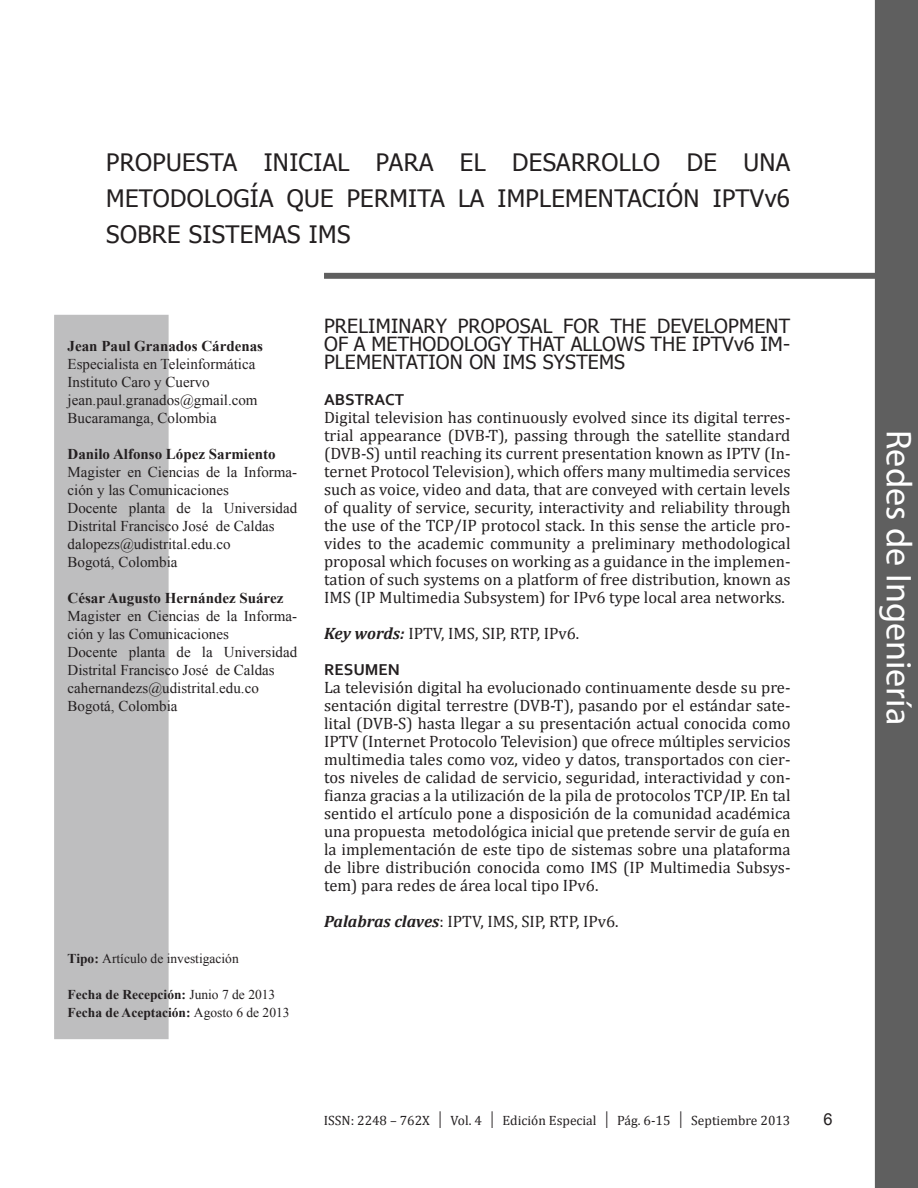
<style>
.page{position:relative;width:918px;height:1188px;background:#fff}
.page>*{position:absolute;margin:0;border:0;box-sizing:border-box;transform-origin:0 0}
.t1{font:36px "Myriad Pro";color:#fff}
.R_Ingeniería_Artícul{font:24px/36px "Tahoma";letter-spacing:.015em;color:#231f20;text-align:justify}
.R_Ingeniería_Artícul-2{font:19.5px/18px "Tahoma";letter-spacing:.01em;color:#231f20;text-align:justify}
.R_Ingeniería_Artícul-3{font:16.5px/18px "Cambria";color:#231f20;text-align:justify}
.R_Ingeniería_Artícul-4{font:700 16.5px "Corbel";color:#231f20}
.t2{font:16.5px "Arial";color:#231f20}
.R_Ingeniería_Autores{font:15px/18px "Times New Roman";color:#231f20}
.R_Ingeniería_Autores-2{font:700 15px "Times New Roman";color:#231f20}
.t3{font:13.5px "Cambria";color:#231f20}
.t4{font:700 13.5px "Times New Roman";color:#231f20}
.R_Ingeniería_Autores-3{font:13.5px "Times New Roman";color:#231f20}
.s1{font-weight:700}
.s2{font-weight:400}
.s3{font-weight:700;font-style:italic}
</style>
<div class="page">
<div style="left:875px;top:0;width:43px;height:1188px;background:#5f5f5f"></div>
<svg style="left:324px;top:273px;width:566px;height:6px;background:#646464"></svg>
<div style="left:54px;top:315px;width:115px;height:724px;background:#bebebf;border:2px solid #bebebf"></div>
<p class="R_Ingeniería_Artícul" style="left:106px;top:143px;width:685px">PROPUESTA INICIAL PARA EL DESARROLLO DE UNA METODOLOGÍA QUE PERMITA LA IMPLEMENTACIÓN IPTVv6<br>SOBRE SISTEMAS IMS</p>
<p class="R_Ingeniería_Autores-2" style="left:68px;top:335px;width:197px">Jean Paul Granados Cárdenas</p>
<p class="R_Ingeniería_Autores" style="left:68px;top:355px;width:189px">Especialista en Teleinformática</p>
<p class="R_Ingeniería_Autores" style="left:68px;top:373px;width:144px">Instituto Caro y Cuervo</p>
<p class="R_Ingeniería_Autores" style="left:68px;top:391px;width:192px">jean.paul.granados@gmail.com</p>
<p class="R_Ingeniería_Autores" style="left:68px;top:409px;width:151px">Bucaramanga, Colombia</p>
<p class="R_Ingeniería_Autores-2" style="left:68px;top:443px;width:209px">Danilo Alfonso López Sarmiento</p>
<p class="R_Ingeniería_Autores" style="left:68px;top:463px;width:231px">Magister en Ciencias de la Informa&shy;ción y las Comunicaciones</p>
<p class="R_Ingeniería_Autores" style="left:68px;top:499px;width:231px">Docente planta de la Universidad<br>Distrital Francisco José de Caldas</p>
<p class="R_Ingeniería_Autores" style="left:68px;top:535px;width:164px">dalopezs@udistrital.edu.co</p>
<p class="R_Ingeniería_Autores" style="left:68px;top:553px;width:112px">Bogotá, Colombia</p>
<p class="R_Ingeniería_Autores-2" style="left:68px;top:587px;width:217px">César Augusto Hernández Suárez</p>
<p class="R_Ingeniería_Autores" style="left:68px;top:607px;width:231px">Magister en Ciencias de la Informa&shy;ción y las Comunicaciones</p>
<p class="R_Ingeniería_Autores" style="left:68px;top:643px;width:231px">Docente planta de la Universidad<br>Distrital Francisco José de Caldas</p>
<p class="R_Ingeniería_Autores" style="left:68px;top:679px;width:193px">cahernandezs@udistrital.edu.co</p>
<p class="R_Ingeniería_Autores" style="left:68px;top:697px;width:112px">Bogotá, Colombia</p>
<p class="R_Ingeniería_Autores-3" style="left:68px;top:949px;width:173px"><span class="s1">Tipo:</span> Artículo de investigación</p>
<p class="t4" style="left:68px;top:985px;width:209px">Fecha de Recepción: <span class="s2">Junio 7 de 2013</span></p>
<p class="t4" style="left:68px;top:1003px;width:223px">Fecha de Aceptación: <span class="s2">Agosto 6 de 2013</span></p>
<p class="R_Ingeniería_Artícul-2" style="left:324px;top:316px;width:468px">PRELIMINARY PROPOSAL FOR THE DEVELOPMENT OF A METHODOLOGY THAT ALLOWS THE IPTVv6 IM-PLEMENTATION ON IMS SYSTEMS</p>
<p class="R_Ingeniería_Artícul-4" style="left:324px;top:389px;width:82px">ABSTRACT</p>
<p class="R_Ingeniería_Artícul-3" style="left:324px;top:408px;width:468px">Digital television has continuously evolved since its digital terres&shy;trial appearance (DVB-T), passing through the satellite standard (DVB-S) until reaching its current presentation known as IPTV (In&shy;ternet Protocol Television), which offers many multimedia services such as voice, video and data, that are conveyed with certain levels of quality of service, security, interactivity and reliability through the use of the TCP/IP protocol stack. In this sense the article pro&shy;vides to the academic community a preliminary methodological proposal which focuses on working as a guidance in the implemen&shy;tation of such systems on a platform of free distribution, known as IMS (IP Multimedia Subsystem) for IPv6 type local area networks.</p>
<p class="R_Ingeniería_Artícul-3" style="left:324px;top:624px;width:257px"><span class="s3">Key words:</span> IPTV, IMS, SIP, RTP, IPv6.</p>
<p class="R_Ingeniería_Artícul-4" style="left:324px;top:659px;width:77px">RESUMEN</p>
<p class="R_Ingeniería_Artícul-3" style="left:324px;top:678px;width:468px">La televisión digital ha evolucionado continuamente desde su pre&shy;sentación digital terrestre (DVB-T), pasando por el estándar sate&shy;lital (DVB-S) hasta llegar a su presentación actual conocida como IPTV (Internet Protocolo Television) que ofrece múltiples servicios multimedia tales como voz, video y datos, transportados con cier&shy;tos niveles de calidad de servicio, seguridad, interactividad y con&shy;fianza gracias a la utilización de la pila de protocolos TCP/IP. En tal sentido el artículo pone a disposición de la comunidad académica una propuesta metodológica inicial que pretende servir de guía en la implementación de este tipo de sistemas sobre una plataforma de libre distribución conocida como IMS (IP Multimedia Subsys&shy;tem) para redes de área local tipo IPv6.</p>
<p class="R_Ingeniería_Artícul-3" style="left:324px;top:912px;width:296px"><span class="s3">Palabras claves</span>: IPTV, IMS, SIP, RTP, IPv6.</p>
<p class="t3" style="left:324px;top:1112px;width:468px">ISSN: 2248 – 762X │ Vol. 4 │ Edición Especial │ Pág. 6-15 │ Septiembre 2013</p>
<p class="t2" style="left:823px;top:1108px;width:11px">6</p>
<p class="t1" style="left:921px;top:430px;width:296px;rotate:90deg">Redes de Ingeniería</p>
</div>
